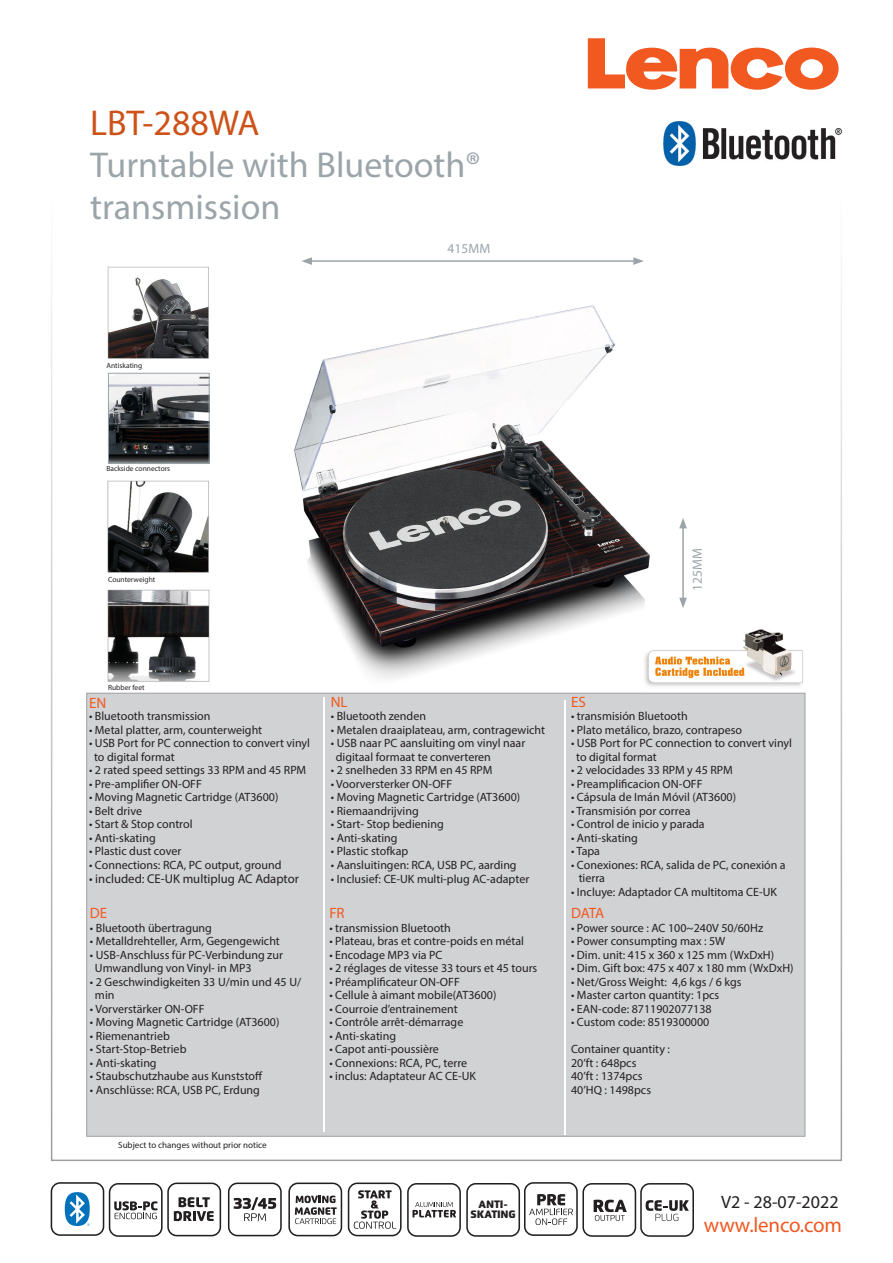
<style>
.page{position:relative;width:893px;height:1263px;background:#fff}
.page>*{position:absolute;margin:0;border:0;box-sizing:border-box;transform-origin:0 0}
.t1{font:36px "Myriad Pro";color:#9ba5a9}
.t2{font:36px "Myriad Pro";color:#cc5218}
.t3{font:21px "Myriad Pro";letter-spacing:-.01em;color:#f15921}
.t4{font:18px "Myriad Pro";color:#231f20}
.t5{font:15px "Myriad Pro";color:#f15921}
.t6{font:13.5px "Myriad Pro";letter-spacing:.005em;color:#9ba5a9}
.t7{font:12.75px "Myriad Pro";color:#231f20}
.t8{font:12px/13.5px "Myriad Pro";color:#231f20}
.t9{font:900 10.8px/10.2px "Flexo";letter-spacing:-.02em;color:#231f20;text-align:center;scale:1.05 1}
.t10{font:9px "Myriad Pro";color:#231f20}
.t11{font:7.5px "Myriad Pro";color:#231f20}
</style>
<div class="page">
<svg style="left:588px;top:38px;width:251px;height:52px"></svg>
<svg style="left:228px;top:1182px;width:54px;height:54px"></svg>
<div style="left:87px;top:693px;width:718px;height:443px;background:#d1d2d4;border:1px solid #9d9fa2"></div>
<hr style="left:323px;top:697px;width:2px;height:434px;background:#fff">
<svg style="left:288px;top:1182px;width:54px;height:54px"></svg>
<svg style="left:51px;top:1182px;width:170px;height:55px"></svg>
<svg style="left:348px;top:1182px;width:346px;height:55px"></svg>
<img style="left:663px;top:121px;width:179px;height:44px">
<hr style="left:564px;top:700px;width:2px;height:434px;background:#fff">
<hr style="left:682px;top:526px;width:2px;height:74px;background:#9ba5a9">
<svg style="left:679px;top:518px;width:8px;height:10px"></svg>
<svg style="left:679px;top:598px;width:8px;height:10px"></svg>
<hr style="left:310px;top:260px;width:326px;height:2px;background:#9ba5a9">
<svg style="left:302px;top:257px;width:10px;height:8px"></svg>
<svg style="left:633px;top:257px;width:11px;height:8px"></svg>
<img style="left:294px;top:305px;width:356px;height:374px">
<img style="left:644px;top:627px;width:159px;height:60px">
<img style="left:110px;top:375px;width:98px;height:87px">
<div style="left:108px;top:373px;width:102px;height:91px;border:1px solid #9ba5a9"></div>
<img style="left:107px;top:589px;width:103px;height:93px">
<img style="left:107px;top:480px;width:102px;height:93px">
<img style="left:107px;top:266px;width:102px;height:93px">
<p class="t2" style="left:90px;top:100px;width:171px">LBT-288WA</p>
<p class="t1" style="left:90px;top:142px;width:392px">Turntable with Bluetooth®</p>
<p class="t1" style="left:90px;top:184px;width:192px">transmission</p>
<p class="t6" style="left:448px;top:240px;width:44px">415MM</p>
<p class="t11" style="left:107px;top:361px;width:37px">Antiskating</p>
<p class="t11" style="left:106px;top:464px;width:65px">Backside connectors</p>
<p class="t11" style="left:108px;top:574px;width:49px">Counterweight</p>
<p class="t6" style="left:689px;top:591px;width:44px;rotate:-90deg">125MM</p>
<p class="t11" style="left:108px;top:682px;width:38px">Rubber feet</p>
<p class="t5" style="left:89px;top:694px;width:19px">EN</p>
<p class="t8" style="left:89px;top:709px;width:123px">• Bluetooth transmission</p>
<p class="t8" style="left:89px;top:723px;width:175px">• Metal platter, arm, counterweight</p>
<p class="t8" style="left:94px;top:736px;width:217px;text-indent:-5px">• USB Port for PC connection to convert vinyl to digital format</p>
<p class="t8" style="left:89px;top:763px;width:219px">• 2 rated speed settings 33 RPM and 45 RPM</p>
<p class="t8" style="left:89px;top:777px;width:114px">• Pre-amplifier ON-OFF</p>
<p class="t8" style="left:89px;top:790px;width:191px">• Moving Magnetic Cartridge (AT3600)</p>
<p class="t8" style="left:89px;top:804px;width:55px">• Belt drive</p>
<p class="t8" style="left:89px;top:817px;width:105px">• Start &amp; Stop control</p>
<p class="t8" style="left:89px;top:831px;width:68px">• Anti-skating</p>
<p class="t8" style="left:89px;top:844px;width:94px">• Plastic dust cover</p>
<p class="t8" style="left:89px;top:858px;width:194px">• Connections: RCA, PC output, ground</p>
<p class="t7" style="left:89px;top:871px;width:211px">• included: CE-UK multiplug AC Adaptor</p>
<p class="t5" style="left:90px;top:904px;width:19px">DE</p>
<p class="t8" style="left:90px;top:921px;width:124px">• Bluetooth übertragung</p>
<p class="t8" style="left:90px;top:934px;width:192px">• Metalldrehteller, Arm, Gegengewicht</p>
<p class="t8" style="left:95px;top:948px;width:189px;text-indent:-5px">• USB-Anschluss für PC-Verbindung zur<br>Umwandlung von Vinyl- in MP3</p>
<p class="t8" style="left:95px;top:975px;width:208px;text-indent:-5px">• 2 Geschwindigkeiten 33 U/min und 45 U/ min</p>
<p class="t8" style="left:90px;top:1002px;width:116px">• Vorverstärker ON-OFF</p>
<p class="t8" style="left:90px;top:1015px;width:191px">• Moving Magnetic Cartridge (AT3600)</p>
<p class="t8" style="left:90px;top:1029px;width:81px">• Riemenantrieb</p>
<p class="t8" style="left:90px;top:1042px;width:98px">• Start-Stop-Betrieb</p>
<p class="t8" style="left:90px;top:1056px;width:68px">• Anti-skating</p>
<p class="t8" style="left:90px;top:1069px;width:174px">• Staubschutzhaube aus Kunststoff</p>
<p class="t8" style="left:90px;top:1083px;width:172px">• Anschlüsse: RCA, USB PC, Erdung</p>
<p class="t10" style="left:118px;top:1139px;width:150px">Subject to changes without prior notice</p>
<p class="t5" style="left:331px;top:692px;width:18px">NL</p>
<p class="t8" style="left:331px;top:709px;width:97px">• Bluetooth zenden</p>
<p class="t8" style="left:331px;top:723px;width:216px">• Metalen draaiplateau, arm, contragewicht</p>
<p class="t8" style="left:336px;top:736px;width:191px;text-indent:-5px">• USB naar PC aansluiting om vinyl naar digitaal formaat te converteren</p>
<p class="t8" style="left:331px;top:763px;width:163px">• 2 snelheden 33 RPM en 45 RPM</p>
<p class="t8" style="left:331px;top:777px;width:123px">• Voorversterker ON-OFF</p>
<p class="t8" style="left:331px;top:790px;width:191px">• Moving Magnetic Cartridge (AT3600)</p>
<p class="t8" style="left:331px;top:804px;width:89px">• Riemaandrijving</p>
<p class="t8" style="left:331px;top:817px;width:114px">• Start- Stop bediening</p>
<p class="t8" style="left:331px;top:831px;width:68px">• Anti-skating</p>
<p class="t8" style="left:331px;top:844px;width:79px">• Plastic stofkap</p>
<p class="t8" style="left:331px;top:858px;width:187px">• Aansluitingen: RCA, USB PC, aarding</p>
<p class="t8" style="left:331px;top:872px;width:200px">• Inclusief: CE-UK multi-plug AC-adapter</p>
<p class="t5" style="left:329px;top:904px;width:17px">FR</p>
<p class="t8" style="left:329px;top:921px;width:123px">• transmission Bluetooth</p>
<p class="t8" style="left:329px;top:934px;width:196px">• Plateau, bras et contre-poids en métal</p>
<p class="t8" style="left:329px;top:948px;width:115px">• Encodage MP3 via PC</p>
<p class="t8" style="left:329px;top:961px;width:209px">• 2 réglages de vitesse 33 tours et 45 tours</p>
<p class="t8" style="left:329px;top:975px;width:132px">• Préamplificateur ON-OFF</p>
<p class="t8" style="left:329px;top:988px;width:169px">• Cellule à aimant mobile(AT3600)</p>
<p class="t8" style="left:329px;top:1002px;width:130px">• Courroie d’entrainement</p>
<p class="t8" style="left:329px;top:1015px;width:136px">• Contrôle arrêt-démarrage</p>
<p class="t8" style="left:329px;top:1029px;width:68px">• Anti-skating</p>
<p class="t8" style="left:329px;top:1042px;width:111px">• Capot anti-poussière</p>
<p class="t8" style="left:329px;top:1056px;width:139px">• Connexions: RCA, PC, terre</p>
<p class="t8" style="left:329px;top:1069px;width:148px">• inclus: Adaptateur AC CE-UK</p>
<p class="t9" style="left:470px;top:1199px;width:45px">ANTI-<br>SKATING</p>
<p class="t5" style="left:571px;top:692px;width:16px">ES</p>
<p class="t8" style="left:571px;top:709px;width:118px">• transmisión Bluetooth</p>
<p class="t8" style="left:571px;top:723px;width:173px">• Plato metálico, brazo, contrapeso</p>
<p class="t8" style="left:576px;top:736px;width:217px;text-indent:-5px">• USB Port for PC connection to convert vinyl to digital format</p>
<p class="t8" style="left:571px;top:763px;width:163px">• 2 velocidades 33 RPM y 45 RPM</p>
<p class="t8" style="left:571px;top:777px;width:133px">• Preamplificacion ON-OFF</p>
<p class="t8" style="left:571px;top:790px;width:167px">• Cápsula de Imán Móvil (AT3600)</p>
<p class="t8" style="left:571px;top:804px;width:121px">• Transmisión por correa</p>
<p class="t8" style="left:571px;top:817px;width:135px">• Control de inicio y parada</p>
<p class="t8" style="left:571px;top:831px;width:68px">• Anti-skating</p>
<p class="t8" style="left:571px;top:844px;width:31px">• Tapa</p>
<p class="t8" style="left:579px;top:858px;width:209px;text-indent:-8px">• Conexiones: RCA, salida de PC, conexión a tierra</p>
<p class="t8" style="left:571px;top:885px;width:207px">• Incluye: Adaptador CA multitoma CE-UK</p>
<p class="t5" style="left:571px;top:904px;width:35px">DATA</p>
<p class="t8" style="left:571px;top:921px;width:194px">• Power source : AC 100~240V 50/60Hz</p>
<p class="t8" style="left:571px;top:934px;width:156px">• Power consumpting max : 5W</p>
<p class="t8" style="left:571px;top:948px;width:205px">• Dim. unit: 415 x 360 x 125 mm (WxDxH)</p>
<p class="t8" style="left:571px;top:961px;width:224px">• Dim. Gift box: 475 x 407 x 180 mm (WxDxH)</p>
<p class="t8" style="left:571px;top:975px;width:172px">• Net/Gross Weight: 4,6 kgs / 6 kgs</p>
<p class="t8" style="left:571px;top:988px;width:150px">• Master carton quantity: 1pcs</p>
<p class="t8" style="left:571px;top:1002px;width:142px">• EAN-code: 8711902077138</p>
<p class="t8" style="left:571px;top:1015px;width:140px">• Custom code: 8519300000</p>
<p class="t8" style="left:571px;top:1042px;width:101px">Container quantity :</p>
<p class="t8" style="left:571px;top:1056px;width:67px">20’ft : 648pcs</p>
<p class="t8" style="left:571px;top:1069px;width:73px">40’ft : 1374pcs</p>
<p class="t8" style="left:571px;top:1083px;width:82px">40’HQ : 1498pcs</p>
<p class="t4" style="left:721px;top:1190px;width:119px">V2 - 28-07-2022</p>
<p class="t3" style="left:704px;top:1212px;width:139px">www.lenco.com</p>
</div>
